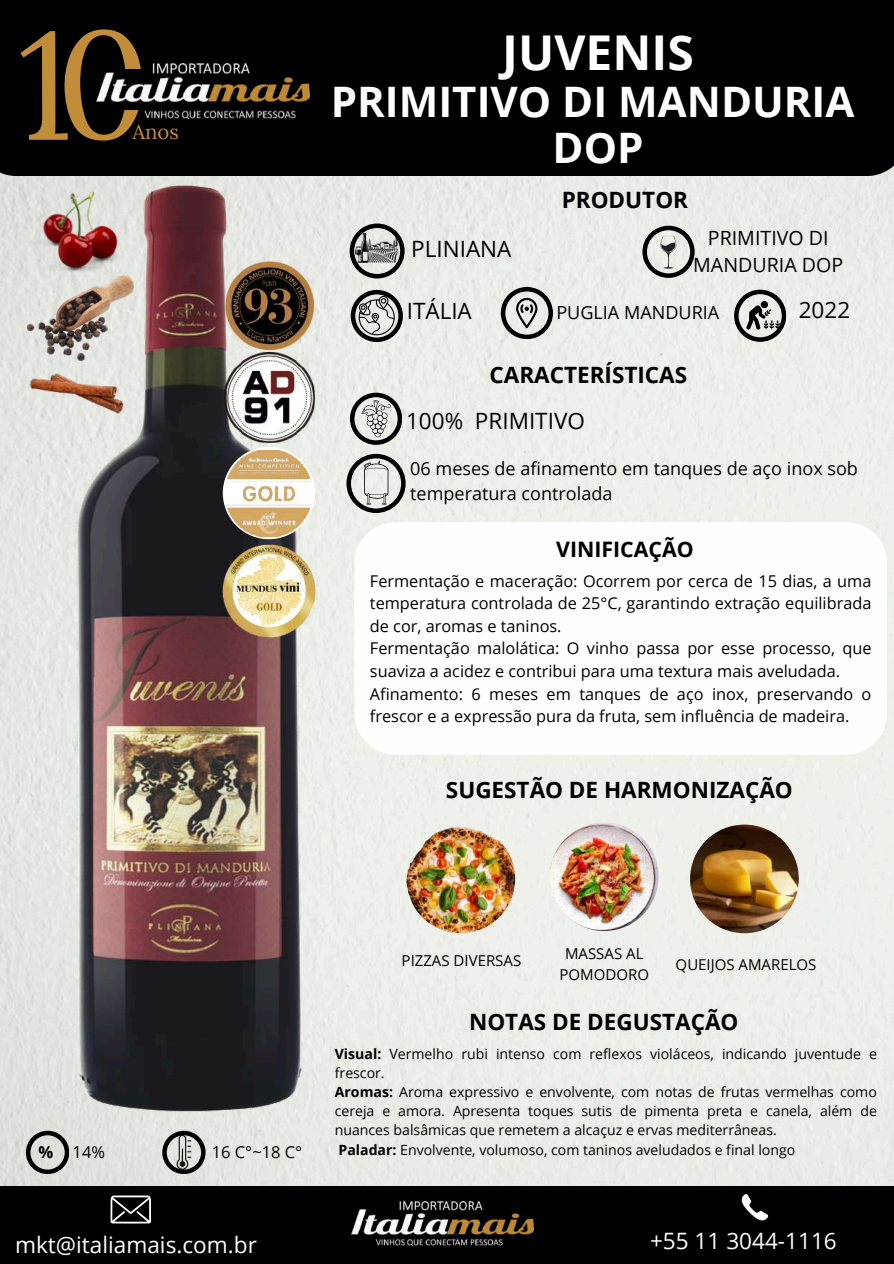
<style>
.page{position:relative;width:894px;height:1264px;background:#fff}
.page>*{position:absolute;margin:0;border:0;box-sizing:border-box;transform-origin:0 0}
.t1{font:151.8px "Lora";color:#c28d38}
.t2{font:700 48px "Open Sans";color:#fefefe}
.t3{font:700 42px "Open Sans";color:#fefefe}
.t4{font:700 22.5px "Open Sans";color:#000}
.t5{font:22.5px "Open Sans";color:#fefefe}
.t6{font:22.5px "Open Sans";color:#000}
.t7{font:700 21.3px "Open Sans";color:#000}
.t8{font:20.4px "Lora";color:#c28d38}
.t9{font:19.65px/27.3px "Open Sans";color:#000;text-align:center}
.t10{font:18px/25.2px "Open Sans";color:#000}
.t11{font:16.5px "Open Sans";color:#000}
.t12{font:16.2px/22.5px "Open Sans";color:#000}
.t13{font:15px/20.2px "Open Sans";color:#000;text-align:center}
.t14{font:14.1px/19.2px "Open Sans";color:#000}
.s1{font-weight:700}
</style>
<div class="page">
<img style="left:0;top:176px;width:893px;height:1009px">
<div style="left:354px;top:522px;width:532px;height:232px;background:#fefefe;border-radius:42px"></div>
<svg style="left:349px;top:223px;width:55px;height:55px;background:#939490"></svg>
<img style="left:355px;top:233px;width:44px;height:30px">
<svg style="left:500px;top:287px;width:52px;height:52px;background:#9fa09c"></svg>
<svg style="left:350px;top:392px;width:51px;height:52px;background:#a2a29f"></svg>
<svg style="left:350px;top:290px;width:52px;height:52px;background:#959592"></svg>
<svg style="left:26px;top:1130px;width:43px;height:43px;background:#9d9d9a"></svg>
<svg style="left:162px;top:1131px;width:43px;height:42px;background:#8f8f8c"></svg>
<div style="left:0;top:1185px;width:893px;height:78px;background:#000"></div>
<img style="left:352px;top:1201px;width:181px;height:44px">
<svg style="left:741px;top:1194px;width:27px;height:27px"></svg>
<svg style="left:110px;top:1195px;width:41px;height:28px"></svg>
<svg style="left:733px;top:290px;width:52px;height:51px;background:#949591"></svg>
<div style="left:0;top:0;width:893px;height:176px;background:#000"></div>
<img style="left:46px;top:170px;width:283px;height:961px">
<div style="left:87px;top:69px;width:65px;height:41px;background:#000"></div>
<img style="left:96px;top:63px;width:213px;height:42px">
<img style="left:144px;top:109px;width:154px;height:9px">
<svg style="left:642px;top:226px;width:52px;height:51px;background:#a7a7a4"></svg>
<img style="left:406px;top:824px;width:109px;height:109px;border-radius:50%">
<img style="left:549px;top:822px;width:109px;height:109px;border-radius:50%">
<img style="left:690px;top:824px;width:108px;height:109px;border-radius:50%">
<svg style="left:346px;top:454px;width:59px;height:59px;background:#aeafab"></svg>
<img style="left:220px;top:257px;width:98px;height:98px">
<svg style="left:223px;top:447px;width:92px;height:92px"></svg>
<img style="left:224px;top:450px;width:88px;height:86px">
<img style="left:221px;top:542px;width:96px;height:97px">
<img style="left:223px;top:352px;width:91px;height:90px">
<img style="left:34px;top:191px;width:84px;height:82px">
<img style="left:28px;top:276px;width:105px;height:84px">
<img style="left:25px;top:363px;width:103px;height:62px">
<h1 class="t1" style="left:18px;top:-14px;width:134px">10</h1>
<p class="t8" style="left:132px;top:118px;width:48px">Anos</p>
<h2 class="t2" style="left:502px;top:18px;width:193px">JUVENIS</h2>
<h3 class="t3" style="left:330px;top:72px;width:525px">PRIMITIVO DI MANDURIA</h3>
<h3 class="t3" style="left:552px;top:118px;width:92px">DOP</h3>
<h3 class="t6" style="left:411px;top:233px;width:102px">PLINIANA</h3>
<h3 class="t4" style="left:561px;top:184px;width:128px">PRODUTOR</h3>
<p class="t9" style="left:693px;top:224px;width:152px">PRIMITIVO DI<br>MANDURIA DOP</p>
<h3 class="t6" style="left:406px;top:295px;width:67px">ITÁLIA</h3>
<p class="t10" style="left:556px;top:300px;width:164px">PUGLIA MANDURIA</p>
<h3 class="t4" style="left:489px;top:359px;width:199px">CARACTERÍSTICAS</h3>
<h3 class="t6" style="left:798px;top:294px;width:53px">2022</h3>
<h3 class="t6" style="left:406px;top:405px;width:180px">100% PRIMITIVO</h3>
<p class="t10" style="left:410px;top:455px;width:449px">06 meses de afinamento em tanques de aço inox sob temperatura controlada</p>
<h3 class="t7" style="left:556px;top:534px;width:139px">VINIFICAÇÃO</h3>
<p class="t12" style="left:370px;top:569px;width:503px">Fermentação e maceração: Ocorrem por cerca de 15 dias, a uma temperatura controlada de 25°C, garantindo extração equilibrada de cor, aromas e taninos.<br>Fermentação malolática: O vinho passa por esse processo, que suaviza a acidez e contribui para uma textura mais aveludada.<br>Afinamento: 6 meses em tanques de aço inox, preservando o frescor e a expressão pura da fruta, sem influência de madeira.</p>
<h3 class="t4" style="left:446px;top:773px;width:348px">SUGESTÃO DE HARMONIZAÇÃO</h3>
<p class="t11" style="left:39px;top:1140px;width:68px"><span class="s1">%</span> 14%</p>
<p class="t11" style="left:212px;top:1140px;width:92px">16 C°~18 C°</p>
<p class="t13" style="left:401px;top:949px;width:121px">PIZZAS DIVERSAS</p>
<p class="t13" style="left:559px;top:943px;width:91px">MASSAS AL<br>POMODORO</p>
<p class="t13" style="left:675px;top:953px;width:142px">QUEIJOS AMARELOS</p>
<h3 class="t4" style="left:469px;top:1005px;width:271px">NOTAS DE DEGUSTAÇÃO</h3>
<p class="t14" style="left:335px;top:1043px;width:543px"><span class="s1">Visual:</span> Vermelho rubi intenso com reflexos violáceos, indicando juventude e frescor.<br><span class="s1">Aromas:</span> Aroma expressivo e envolvente, com notas de frutas vermelhas como cereja e amora. Apresenta toques sutis de pimenta preta e canela, além de nuances balsâmicas que remetem a alcaçuz e ervas mediterrâneas.<br><span class="s1">Paladar:</span> Envolvente, volumoso, com taninos aveludados e final longo</p>
<h3 class="t5" style="left:15px;top:1229px;width:243px">mkt@italiamais.com.br</h3>
<h3 class="t5" style="left:650px;top:1224px;width:188px">+55 11 3044-1116</h3>
</div>
